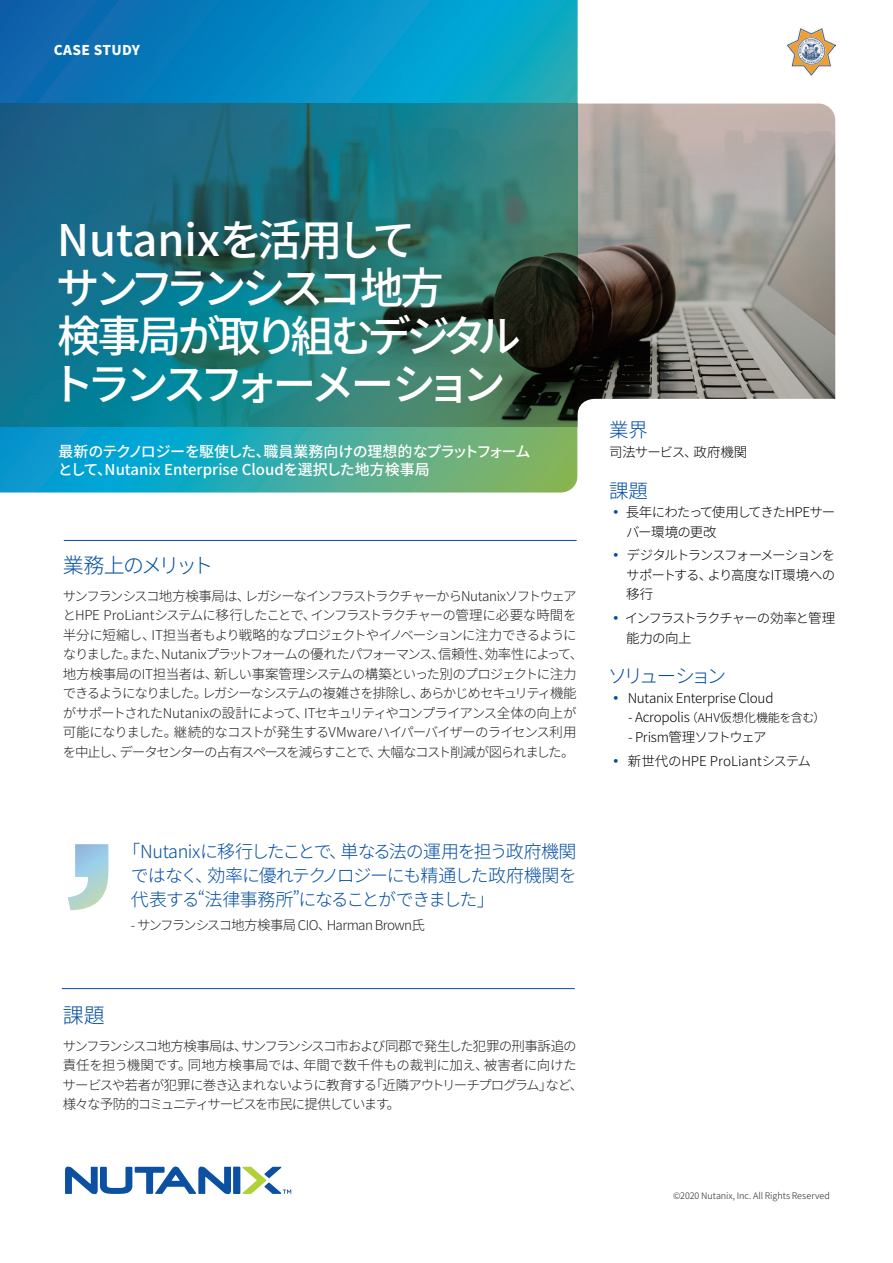
<style>
.page{position:relative;width:893px;height:1263px;background:#fff}
.page>*{position:absolute;margin:0;border:0;box-sizing:border-box;transform-origin:0 0}
.TitleSub{font:500 43.5px "Noto Sans JP";letter-spacing:-.115em;color:#fff}
.TitleSub-2{font:500 43.5px "Noto Sans JP";letter-spacing:-.01em;color:#fff}
.TitleSub-3{font:500 43.5px "Noto Sans JP";letter-spacing:-.135em;color:#fff}
.BodyTextBeforeBullet{font:300 21px "Noto Sans JP";letter-spacing:-.14em;color:#034ea2}
.BodyTextBeforeBullet-2{font:300 21px "Noto Sans JP";letter-spacing:-.11em;color:#034ea2}
.BodyTextBeforeBullet-3{font:300 19.5px "Noto Sans JP";letter-spacing:-.19em;color:#034ea2}
.BodyTextBeforeBullet-4{font:300 19.5px "Noto Sans JP";letter-spacing:-.14em;color:#034ea2}
.BodyTextBeforeBullet-5{font:300 18px/24px "Noto Sans JP";letter-spacing:-.075em;color:#034ea2;text-align:justify}
.WhiteText{font:500 15px "Noto Sans JP";color:#fff}
.WhiteText-2{font:500 15px "Noto Sans JP";letter-spacing:-.035em;color:#fff}
.WhiteText-3{font:300 13.5px/19.5px "Noto Sans JP";letter-spacing:-.075em;color:#231f20}
.BodyTextBeforeBullet-6{font:300 13.5px/19.5px "Noto Sans JP";letter-spacing:-.045em;color:#030000;text-align:justify}
.WhiteText-4{font:300 13.5px "Noto Sans JP";letter-spacing:-.05em;color:#231f20}
.BodyTextBeforeBullet-7{font:300 13.5px/19.5px "Noto Sans JP";letter-spacing:-.065em;color:#030000}
.BodyTextBeforeBullet-8{font:300 13.5px/19.5px "Noto Sans JP";letter-spacing:-.08em;color:#030000}
.BodyTextBeforeBullet-9{font:300 13.5px "Noto Sans JP";letter-spacing:-.02em;color:#030000}
.BodyTextBeforeBullet-10{font:300 13.5px "Noto Sans JP";color:#030000}
.BodyTextBeforeBullet-11{font:900 13.5px "Noto Sans JP";letter-spacing:.025em;color:#fff}
.BodyTextBeforeBullet-12{font:300 12px "Noto Sans JP";letter-spacing:-.01em;color:#030000}
.t1{font:300 9px "Noto Sans JP";color:#231f20}
.s1{font-weight:900;color:#034ea2}
.s2{font-size:13.5px}
</style>
<div class="page">
<svg style="left:0;top:0;width:578px;height:492px;background:#1a96b6"></svg>
<img style="left:0;top:427px;width:578px;height:1px">
<img style="left:0;top:104px;width:835px;height:323px">
<svg style="left:578px;top:399px;width:257px;height:28px"></svg>
<img style="left:786px;top:27px;width:49px;height:48px">
<svg style="left:68px;top:844px;width:40px;height:66px"></svg>
<div style="left:233px;top:1167px;width:7px;height:27px;background:#0c51a1"></div>
<svg style="left:65px;top:1166px;width:166px;height:28px"></svg>
<svg style="left:242px;top:1167px;width:49px;height:27px"></svg>
<hr style="left:64px;top:540px;width:513px;height:1px;background:#034ea2">
<hr style="left:62px;top:988px;width:513px;height:1px;background:#034ea2">
<p class="BodyTextBeforeBullet-11" style="left:54px;top:43px;width:88px">CASE STUDY</p>
<p class="TitleSub-2" style="left:57px;top:216px;width:360px">Nutanixを活用して</p>
<p class="TitleSub" style="left:56px;top:264px;width:389px">サンフランシスコ地方</p>
<p class="TitleSub" style="left:57px;top:312px;width:465px">検事局が取り組むデジタル</p>
<p class="TitleSub-3" style="left:51px;top:360px;width:456px">トランスフォーメーション</p>
<p class="WhiteText-2" style="left:59px;top:443px;width:473px">最新のテクノロジーを駆使した、職員業務向けの理想的なプラットフォーム</p>
<p class="WhiteText" style="left:58px;top:461px;width:373px">として、Nutanix Enterprise Cloudを選択した地方検事局</p>
<p class="BodyTextBeforeBullet" style="left:63px;top:553px;width:152px">業務上のメリット</p>
<p class="WhiteText-3" style="left:63px;top:586px;width:522px">サンフランシスコ地方検事局は、レガシーなインフラストラクチャーからNutanixソフトウェアとHPE ProLiantシステムに移行したことで、インフラストラクチャーの管理に必要な時間を半分に短縮し、IT担当者もより戦略的なプロジェクトやイノベーションに注力できるようになりました。また、Nutanixプラットフォームの優れたパフォーマンス、信頼性、効率性によって、地方検事局のIT担当者は、新しい事案管理システムの構築といった別のプロジェクトに注力できるようになりました。レガシーなシステムの複雑さを排除し、あらかじめセキュリティ機能がサポートされたNutanixの設計によって、ITセキュリティやコンプライアンス全体の向上が可能になりました。継続的なコストが発生するVMwareハイパーバイザーのライセンス利用を中止し、データセンターの占有スペースを減らすことで、大幅なコスト削減が図られました。</p>
<p class="BodyTextBeforeBullet-5" style="left:131px;top:840px;width:447px;text-indent:-9px">「Nutanixに移行したことで、単なる法の運用を担う政府機関ではなく、効率に優れテクノロジーにも精通した政府機関を代表する“法律事務所”になることができました」</p>
<p class="WhiteText-4" style="left:131px;top:917px;width:295px">- サンフランシスコ地方検事局 CIO、Harman Brown氏</p>
<p class="BodyTextBeforeBullet-2" style="left:63px;top:1003px;width:43px">課題</p>
<p class="WhiteText-3" style="left:63px;top:1036px;width:522px">サンフランシスコ地方検事局は、サンフランシスコ市および同郡で発生した犯罪の刑事訴追の責任を担う機関です。同地方検事局では、年間で数千件もの裁判に加え、被害者に向けたサービスや若者が犯罪に巻き込まれないように教育する「近隣アウトリーチプログラム」など、様々な予防的コミュニティサービスを市民に提供しています。</p>
<p class="BodyTextBeforeBullet-4" style="left:609px;top:419px;width:40px">業界</p>
<p class="BodyTextBeforeBullet-6" style="left:609px;top:442px;width:140px">司法サービス、政府機関</p>
<p class="BodyTextBeforeBullet-4" style="left:609px;top:479px;width:40px">課題</p>
<p class="BodyTextBeforeBullet-7" style="left:626px;top:503px;width:211px;text-indent:-17px"><span class="s1">・</span> 長年にわたって使用してきたHPEサーバー環境の更改</p>
<p class="BodyTextBeforeBullet-6" style="left:626px;top:546px;width:211px;text-indent:-17px"><span class="s1">・</span> デジタルトランスフォーメーションをサポートする、より高度なIT環境への移行</p>
<p class="BodyTextBeforeBullet-8" style="left:626px;top:609px;width:211px;text-indent:-17px"><span class="s1">・</span> インフラストラクチャーの効率と管理能力の向上</p>
<p class="BodyTextBeforeBullet-3" style="left:608px;top:665px;width:120px">ソリューション</p>
<p class="BodyTextBeforeBullet-9" style="left:609px;top:690px;width:166px"><span class="s1">・</span> Nutanix Enterprise Cloud</p>
<p class="BodyTextBeforeBullet-12" style="left:628px;top:711px;width:199px"><span class="s2">- Acropolis</span>（AHV仮想化機能を含む）</p>
<p class="BodyTextBeforeBullet-6" style="left:628px;top:727px;width:140px">- Prism管理ソフトウェア</p>
<p class="BodyTextBeforeBullet-10" style="left:609px;top:753px;width:203px"><span class="s1">・</span> 新世代のHPE ProLiantシステム</p>
<p class="t1" style="left:673px;top:1191px;width:158px">©2020 Nutanix, Inc. All Rights Reserved</p>
</div>
